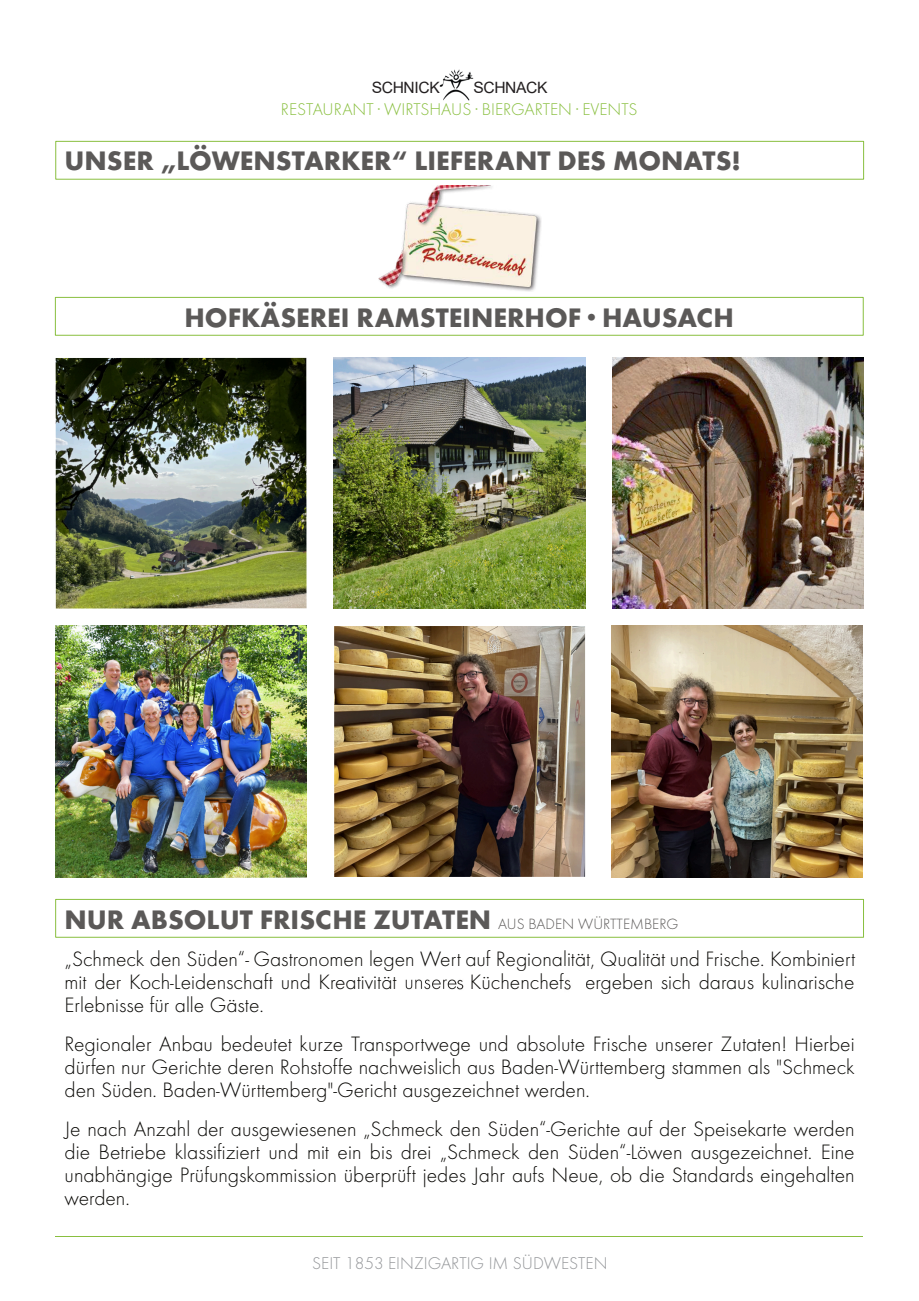
<style>
.page{position:relative;width:919px;height:1301px;background:#fff}
.page>*{position:absolute;margin:0;border:0;box-sizing:border-box;transform-origin:0 0}
.t1{font:700 27.75px "Futura EFCE";color:#5b5958}
.t2{font:300 21.6px/23.1px "Futura EFCE";color:#080704;text-align:justify}
.t3{font:300 17.7px "Futura EFCE";color:#939598}
.t4{font:300 17.55px "Futura EFCE";color:#89bf3f}
.t5{font:15.6px "Arial";letter-spacing:-.025em;color:#231f20}
.s1{font-weight:300;font-size:15.45px}
</style>
<div class="page">
<img style="left:54px;top:69px;width:774px;height:1168px">
<img style="left:828px;top:140px;width:37px;height:1097px">
<div style="left:55px;top:899px;width:808px;height:38px;border:1px solid #89bf3f"></div>
<hr style="left:55px;top:1235px;width:807px;height:1px;background:#89bf3f">
<div style="left:55px;top:141px;width:808px;height:38px;border:1px solid #89bf3f"></div>
<img style="left:439px;top:70px;width:34px;height:30px">
<div style="left:55px;top:297px;width:808px;height:38px;border:1px solid #89bf3f"></div>
<img style="left:378px;top:185px;width:163px;height:106px">
<img style="left:611px;top:626px;width:251px;height:251px">
<img style="left:612px;top:357px;width:250px;height:251px">
<img style="left:334px;top:626px;width:251px;height:250px">
<img style="left:55px;top:357px;width:251px;height:251px">
<img style="left:334px;top:357px;width:251px;height:251px">
<img style="left:56px;top:626px;width:251px;height:251px">
<img style="left:447px;top:967px;width:16px;height:67px">
<img style="left:402px;top:969px;width:54px;height:44px">
<img style="left:564px;top:968px;width:21px;height:34px">
<p class="t5" style="left:372px;top:82px;width:69px">SCHNICK</p>
<p class="t5" style="left:473px;top:82px;width:75px">SCHNACK</p>
<p class="t4" style="left:281px;top:103px;width:358px">RESTAURANT · WIRTSHAUS · BIERGARTEN · EVENTS</p>
<p class="t1" style="left:64px;top:151px;width:677px">UNSER „LÖWENSTARKER“ LIEFERANT DES MONATS!</p>
<p class="t1" style="left:184px;top:307px;width:551px">HOFKÄSEREI RAMSTEINERHOF · HAUSACH</p>
<p class="t1" style="left:64px;top:909px;width:615px">NUR ABSOLUT FRISCHE ZUTATEN <span class="s1">AUS BADEN WÜRTTEMBERG</span></p>
<p class="t2" style="left:65px;top:948px;width:791px">„Schmeck den Süden“- Gastronomen legen Wert auf Regionalität, Qualität und Frische. Kombiniert mit der Koch-Leidenschaft und Kreativität unserer Küchenchefin ergeben sich daraus kulinarische Erlebnisse für alle Gäste.</p>
<p class="t2" style="left:65px;top:1033px;width:791px">Regionaler Anbau bedeutet kurze Transportwege und absolute Frische unserer Zutaten! Hierbei dürfen nur Gerichte deren Rohstoffe nachweislich aus Baden-Württemberg stammen als "Schmeck den Süden. Baden-Württemberg"-Gericht ausgezeichnet werden.</p>
<p class="t2" style="left:65px;top:1118px;width:791px">Je nach Anzahl der ausgewiesenen „Schmeck den Süden“-Gerichte auf der Speisekarte werden die Betriebe klassifiziert und mit ein bis drei „Schmeck den Süden“-Löwen ausgezeichnet. Eine unabhängige Prüfungskommission überprüft jedes Jahr aufs Neue, ob die Standards eingehalten werden.</p>
<p class="t3" style="left:312px;top:1256px;width:297px">SEIT 1853 EINZIGARTIG IM SÜDWESTEN</p>
</div>
